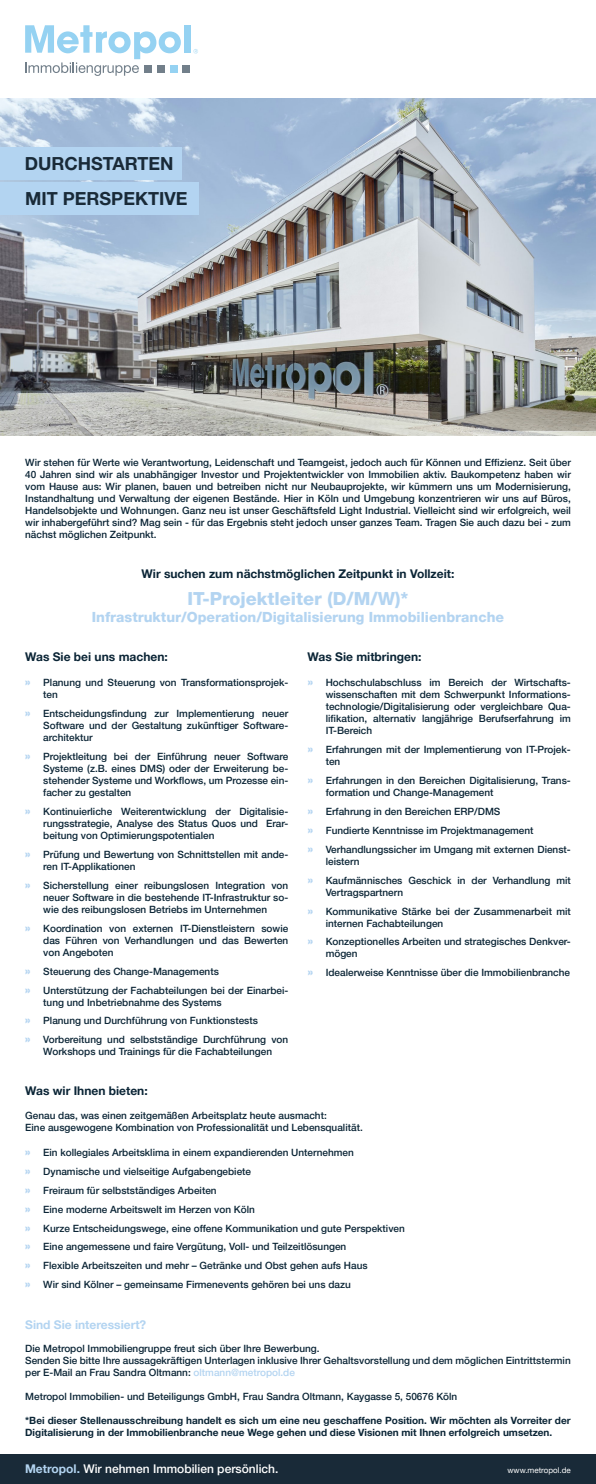
<style>
.page{position:relative;width:596px;height:1484px;background:#fff}
.page>*{position:absolute;margin:0;border:0;box-sizing:border-box;transform-origin:0 0}
.t1{font:700 18px "Helvetica Neue LT Pro";color:#192a38}
.t2{font:800 18px "Helvetica Neue LT Pro";color:#b3d4f1}
.t3{font:800 14px "Helvetica Neue LT Pro";color:#b3d4f1}
.t4{font:700 12px "Helvetica Neue LT Pro";color:#0b2536}
.t5{font:500 12px "Helvetica Neue LT Pro";color:#fff}
.t6{font:700 12px "Helvetica Neue LT Pro";color:#b3d4f1}
.Absatzformat_1{font:500 10px/12px "Helvetica Neue LT Pro";color:#0b2536}
.t7{font:700 10px/12px "Helvetica Neue LT Pro";color:#0b2536}
.t8{font:8px "Helvetica Neue LT Pro";color:#fff}
.s1{font-weight:900;font-size:12px;color:#b3d4f1}
.s2{color:#b3d4f1}
.s3{font-weight:700;color:#b3d4f1}
</style>
<div class="page">
<img style="left:0;top:98px;width:595px;height:338px">
<div style="left:0;top:1453px;width:595px;height:30px;background:#192a38"></div>
<div style="left:0;top:147px;width:182px;height:33px;background:#b3d4f1"></div>
<div style="left:0;top:182px;width:198px;height:33px;background:#b3d4f1"></div>
<div style="left:182px;top:65px;width:8px;height:8px;background:#727f8a"></div>
<div style="left:184px;top:25px;width:6px;height:28px;background:#95d2f2"></div>
<svg style="left:25px;top:25px;width:156px;height:51px"></svg>
<svg style="left:193px;top:49px;width:5px;height:5px"></svg>
<p class="t1" style="left:25px;top:152px;width:150px">DURCHSTARTEN</p>
<p class="t1" style="left:25px;top:187px;width:163px">MIT PERSPEKTIVE</p>
<p class="Absatzformat_1" style="left:25px;top:456px;width:547px;text-align:justify">Wir stehen für Werte wie Verantwortung, Leidenschaft und Teamgeist, jedoch auch für Können und Effizienz. Seit über 40 Jahren sind wir als unabhängiger Investor und Projektentwickler von Immobilien aktiv. Baukompetenz haben wir vom Hause aus: Wir planen, bauen und betreiben nicht nur Neubauprojekte, wir kümmern uns um Modernisierung, Instandhaltung und Verwaltung der eigenen Bestände. Hier in Köln und Umgebung konzentrieren wir uns auf Büros, Handelsobjekte und Wohnungen. Ganz neu ist unser Geschäftsfeld Light Industrial. Vielleicht sind wir erfolgreich, weil wir inhabergeführt sind? Mag sein - für das Ergebnis steht jedoch unser ganzes Team. Tragen Sie auch dazu bei - zum nächst möglichen Zeitpunkt.</p>
<p class="t4" style="left:141px;top:566px;width:314px">Wir suchen zum nächstmöglichen Zeitpunkt in Vollzeit:</p>
<p class="t2" style="left:187px;top:588px;width:222px">IT-Projektleiter (D/M/W)*</p>
<p class="t3" style="left:92px;top:609px;width:413px">Infrastruktur/Operation/Digitalisierung Immobilienbranche</p>
<p class="t4" style="left:25px;top:649px;width:144px">Was Sie bei uns machen:</p>
<p class="Absatzformat_1" style="left:43px;top:676px;width:246px;text-indent:-18px"><span class="s1">»</span> Planung und Steuerung von Transformationsprojek&shy;ten</p>
<p class="Absatzformat_1" style="left:43px;top:707px;width:246px;text-align:justify;text-indent:-18px"><span class="s1">»</span> Entscheidungsfindung zur Implementierung neuer Software und der Gestaltung zukünftiger Software&shy;architektur</p>
<p class="Absatzformat_1" style="left:43px;top:750px;width:246px;text-align:justify;text-indent:-18px"><span class="s1">»</span> Projektleitung bei der Einführung neuer Software Systeme (z.B. eines DMS) oder der Erweiterung be&shy;stehender Systeme und Workflows, um Prozesse ein&shy;facher zu gestalten</p>
<p class="Absatzformat_1" style="left:43px;top:805px;width:246px;text-align:justify;text-indent:-18px"><span class="s1">»</span> Kontinuierliche Weiterentwicklung der Digitalisie&shy;rungsstrategie, Analyse des Status Quos und Erar&shy;beitung von Optimierungspotentialen</p>
<p class="Absatzformat_1" style="left:43px;top:848px;width:246px;text-indent:-18px"><span class="s1">»</span> Prüfung und Bewertung von Schnittstellen mit ande&shy;ren IT-Applikationen</p>
<p class="Absatzformat_1" style="left:43px;top:879px;width:246px;text-align:justify;text-indent:-18px"><span class="s1">»</span> Sicherstellung einer reibungslosen Integration von neuer Software in die bestehende IT-Infrastruktur so&shy;wie des reibungslosen Betriebs im Unternehmen</p>
<p class="Absatzformat_1" style="left:43px;top:922px;width:246px;text-align:justify;text-indent:-18px"><span class="s1">»</span> Koordination von externen IT-Dienstleistern sowie das Führen von Verhandlungen und das Bewerten von Angeboten</p>
<p class="Absatzformat_1" style="left:25px;top:964px;width:195px"><span class="s1">»</span> Steuerung des Change-Managements</p>
<p class="Absatzformat_1" style="left:43px;top:983px;width:246px;text-indent:-18px"><span class="s1">»</span> Unterstützung der Fachabteilungen bei der Einarbei&shy;tung und Inbetriebnahme des Systems</p>
<p class="Absatzformat_1" style="left:25px;top:1014px;width:234px"><span class="s1">»</span> Planung und Durchführung von Funktionstests</p>
<p class="Absatzformat_1" style="left:25px;top:1033px;width:264px;text-align:center"><span class="s1">»</span> Vorbereitung und selbstständige Durchführung von<br>Workshops und Trainings für die Fachabteilungen</p>
<p class="t4" style="left:307px;top:649px;width:115px">Was Sie mitbringen:</p>
<p class="Absatzformat_1" style="left:325px;top:676px;width:246px;text-align:justify;text-indent:-18px"><span class="s1">»</span> Hochschulabschluss im Bereich der Wirtschafts&shy;wissenschaften mit dem Schwerpunkt Informations&shy;technologie/Digitalisierung oder vergleichbare Qua&shy;lifikation, alternativ langjährige Berufserfahrung im IT-Bereich</p>
<p class="Absatzformat_1" style="left:325px;top:743px;width:246px;text-indent:-18px"><span class="s1">»</span> Erfahrungen mit der Implementierung von IT-Projek&shy;ten</p>
<p class="Absatzformat_1" style="left:325px;top:774px;width:246px;text-indent:-18px"><span class="s1">»</span> Erfahrungen in den Bereichen Digitalisierung, Trans&shy;formation und Change-Management</p>
<p class="Absatzformat_1" style="left:307px;top:805px;width:194px"><span class="s1">»</span> Erfahrung in den Bereichen ERP/DMS</p>
<p class="Absatzformat_1" style="left:307px;top:824px;width:227px"><span class="s1">»</span> Fundierte Kenntnisse im Projektmanagement</p>
<p class="Absatzformat_1" style="left:325px;top:843px;width:246px;text-indent:-18px"><span class="s1">»</span> Verhandlungssicher im Umgang mit externen Dienst&shy;leistern</p>
<p class="Absatzformat_1" style="left:325px;top:874px;width:246px;text-indent:-18px"><span class="s1">»</span> Kaufmännisches Geschick in der Verhandlung mit<br>Vertragspartnern</p>
<p class="Absatzformat_1" style="left:325px;top:904px;width:246px;text-indent:-18px"><span class="s1">»</span> Kommunikative Stärke bei der Zusammenarbeit mit internen Fachabteilungen</p>
<p class="Absatzformat_1" style="left:325px;top:935px;width:246px;text-indent:-18px"><span class="s1">»</span> Konzeptionelles Arbeiten und strategisches Denkver&shy;mögen</p>
<p class="Absatzformat_1" style="left:307px;top:966px;width:263px"><span class="s1">»</span> Idealerweise Kenntnisse über die Immobilienbranche</p>
<p class="t4" style="left:25px;top:1083px;width:124px">Was wir Ihnen bieten:</p>
<p class="Absatzformat_1" style="left:25px;top:1109px;width:303px">Genau das, was einen zeitgemäßen Arbeitsplatz heute ausmacht:</p>
<p class="Absatzformat_1" style="left:25px;top:1121px;width:339px">Eine ausgewogene Kombination von Professionalität und Lebensqualität.</p>
<p class="Absatzformat_1" style="left:25px;top:1146px;width:330px"><span class="s1">»</span> Ein kollegiales Arbeitsklima in einem expandierenden Unternehmen</p>
<p class="Absatzformat_1" style="left:25px;top:1164px;width:227px"><span class="s1">»</span> Dynamische und vielseitige Aufgabengebiete</p>
<p class="Absatzformat_1" style="left:25px;top:1183px;width:193px"><span class="s1">»</span> Freiraum für selbstständiges Arbeiten</p>
<p class="Absatzformat_1" style="left:25px;top:1202px;width:231px"><span class="s1">»</span> Eine moderne Arbeitswelt im Herzen von Köln</p>
<p class="Absatzformat_1" style="left:25px;top:1221px;width:381px"><span class="s1">»</span> Kurze Entscheidungswege, eine offene Kommunikation und gute Perspektiven</p>
<p class="Absatzformat_1" style="left:25px;top:1240px;width:322px"><span class="s1">»</span> Eine angemessene und faire Vergütung, Voll- und Teilzeitlösungen</p>
<p class="Absatzformat_1" style="left:25px;top:1259px;width:343px"><span class="s1">»</span> Flexible Arbeitszeiten und mehr – Getränke und Obst gehen aufs Haus</p>
<p class="Absatzformat_1" style="left:25px;top:1278px;width:327px"><span class="s1">»</span> Wir sind Kölner – gemeinsame Firmenevents gehören bei uns dazu</p>
<p class="t6" style="left:25px;top:1317px;width:122px">Sind Sie interessiert?</p>
<p class="Absatzformat_1" style="left:25px;top:1342px;width:295px">Die Metropol Immobiliengruppe freut sich über Ihre Bewerbung.</p>
<p class="Absatzformat_1" style="left:25px;top:1354px;width:546px">Senden Sie bitte Ihre aussagekräftigen Unterlagen inklusive Ihrer Gehaltsvorstellung und dem möglichen Eintrittstermin per E-Mail an Frau Sandra Oltmann: <span class="s2">oltmann@metropol.de</span></p>
<p class="Absatzformat_1" style="left:25px;top:1390px;width:433px">Metropol Immobilien- und Beteiligungs GmbH, Frau Sandra Oltmann, Kaygasse 5, 50676 Köln</p>
<p class="t7" style="left:25px;top:1414px;width:546px">*Bei dieser Stellenausschreibung handelt es sich um eine neu geschaffene Position. Wir möchten als Vorreiter der<br>Digitalisierung in der Immobilienbranche neue Wege gehen und diese Visionen mit Ihnen erfolgreich umsetzen.</p>
<p class="t5" style="left:25px;top:1461px;width:255px"><span class="s3">Metropol.</span> Wir nehmen Immobilien persönlich.</p>
<p class="t8" style="left:507px;top:1464px;width:65px">www.metropol.de</p>
</div>
